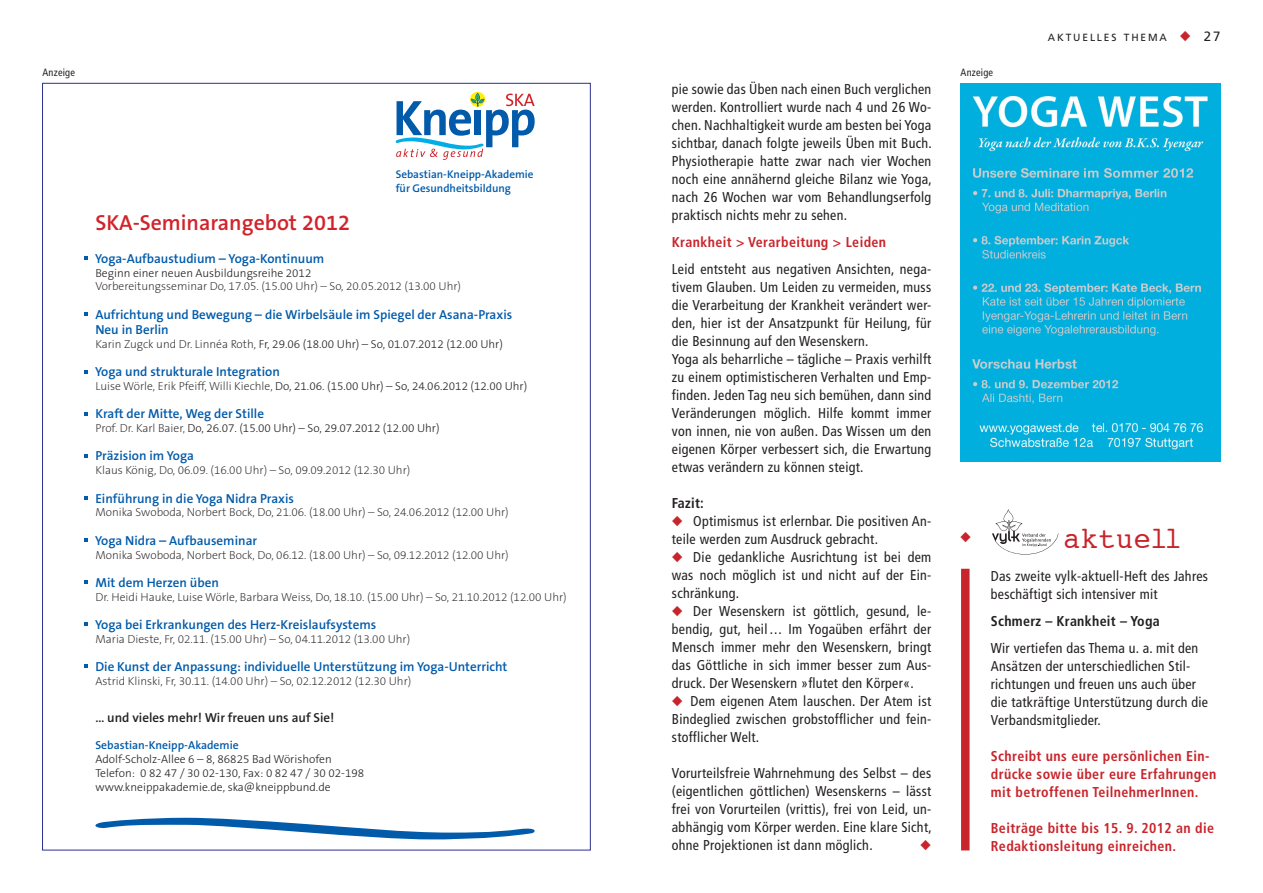
<style>
.page{position:relative;width:1263px;height:893px;background:#fff}
.page>*{position:absolute;margin:0;border:0;box-sizing:border-box;transform-origin:0 0}
.t1{font:30px "Courier";letter-spacing:.02em;color:#c8242b;scale:.95 1}
.t2{font:600 21.9px "The Sans B6";color:#d1232a}
.t3{font:condensed 14.25px/18px "Frutiger";letter-spacing:.02em;color:#231f20;text-align:justify}
.t4{font:700 condensed 14.25px/18px "Frutiger";letter-spacing:.03em;color:#c8242b}
.t5{font:700 condensed 14.25px "Frutiger";letter-spacing:.02em;color:#231f20}
.t6{font:600 13.05px/15.8px "The Sans B6";color:#015aaa}
.t7{font:600 13.05px "The Sans B6";color:#231f20}
.t8{font:200 11.7px "The Sans B2";color:#231f20}
.t9{font:300 11.7px/14px "The Sans B3";color:#231f20}
.t10{font:600 11.7px "The Sans B6";color:#015aaa}
.t11{font:600 11.25px/13.5px "The Sans B6";color:#015aaa}
.t12{font:condensed 10.5px "Frutiger";letter-spacing:.02em;color:#231f20}
.t13{font:10.35px "Frutiger";letter-spacing:.18em;color:#231f20}
.s1{font-family:"The Sans B2";font-weight:200}
.s2{color:#c8242b}
.s3{font-size:13.5px}
</style>
<div class="page">
<svg style="left:396px;top:93px;width:139px;height:67px"></svg>
<svg style="left:84px;top:622px;width:3px;height:4px"></svg>
<svg style="left:84px;top:664px;width:3px;height:4px"></svg>
<svg style="left:95px;top:818px;width:440px;height:22px"></svg>
<img style="left:961px;top:84px;width:259px;height:377px">
<div style="left:961px;top:569px;width:8px;height:281px;background:#c8242b"></div>
<svg style="left:992px;top:509px;width:66px;height:45px"></svg>
<p class="t12" style="left:43px;top:66px;width:34px">Anzeige</p>
<p class="t11" style="left:396px;top:168px;width:139px">Sebastian-Kneipp-Akademie für Gesundheitsbildung</p>
<h2 class="t2" style="left:95px;top:210px;width:256px">SKA-Seminarangebot 2012</h2>
<p class="t6" style="left:95px;top:251px;width:231px">Yoga-Aufbaustudium – Yoga-Kontinuum</p>
<p class="t9" style="left:95px;top:266px;width:218px">Beginn einer neuen Ausbildungsreihe 2012</p>
<p class="t8" style="left:95px;top:280px;width:367px">Vorbereitungsseminar Do, 17.05. (15.00 Uhr) – So, 20.05.2012 (13.00 Uhr)</p>
<p class="t6" style="left:95px;top:307px;width:418px">Aufrichtung und Bewegung – die Wirbelsäule im Spiegel der Asana-Praxis<br>Neu in Berlin</p>
<p class="t9" style="left:95px;top:338px;width:409px"><span class="s1">Karin Zugck und Dr. Linnéa Roth,</span> Fr, 29.06 (18.00 Uhr) – So, 01.07.2012 (12.00 Uhr)</p>
<p class="t6" style="left:95px;top:364px;width:186px">Yoga und strukturale Integration</p>
<p class="t9" style="left:95px;top:380px;width:433px"><span class="s1">Luise Wörle, Erik Pfeiff, Willi Kiechle,</span> Do, 21.06. (15.00 Uhr) – So, 24.06.2012 (12.00 Uhr)</p>
<p class="t6" style="left:95px;top:406px;width:170px">Kraft der Mitte, Weg der Stille</p>
<p class="t9" style="left:95px;top:422px;width:346px"><span class="s1">Prof. Dr. Karl Baier,</span> Do, 26.07. (15.00 Uhr) – So, 29.07.2012 (12.00 Uhr)</p>
<p class="t6" style="left:95px;top:449px;width:100px">Präzision im Yoga</p>
<p class="t8" style="left:95px;top:464px;width:316px">Klaus König, Do, 06.09. (16.00 Uhr) – So, 09.09.2012 (12.30 Uhr)</p>
<p class="t6" style="left:95px;top:491px;width:200px">Einführung in die Yoga Nidra Praxis</p>
<p class="t8" style="left:95px;top:506px;width:415px">Monika Swoboda, Norbert Bock, Do, 21.06. (18.00 Uhr) – So, 24.06.2012 (12.00 Uhr)</p>
<p class="t6" style="left:95px;top:533px;width:164px">Yoga Nidra – Aufbauseminar</p>
<p class="t8" style="left:95px;top:548px;width:415px">Monika Swoboda, Norbert Bock, Do, 06.12. (18.00 Uhr) – So, 09.12.2012 (12.00 Uhr)</p>
<p class="t6" style="left:95px;top:575px;width:125px">Mit dem Herzen üben</p>
<p class="t8" style="left:95px;top:590px;width:473px">Dr. Heidi Hauke, Luise Wörle, Barbara Weiss, Do, 18.10. (15.00 Uhr) – So, 21.10.2012 (12.00 Uhr)</p>
<p class="t6" style="left:95px;top:617px;width:283px">Yoga bei Erkrankungen des Herz-Kreislaufsystems</p>
<p class="t8" style="left:95px;top:632px;width:316px">Maria Dieste, Fr, 02.11. (15.00 Uhr) – So, 04.11.2012 (13.00 Uhr)</p>
<p class="t6" style="left:95px;top:659px;width:413px">Die Kunst der Anpassung: individuelle Unterstützung im Yoga-Unterricht</p>
<p class="t8" style="left:95px;top:674px;width:317px">Astrid Klinski, Fr, 30.11. (14.00 Uhr) – So, 02.12.2012 (12.30 Uhr)</p>
<p class="t7" style="left:95px;top:710px;width:240px">… und vieles mehr! Wir freuen uns auf Sie!</p>
<p class="t10" style="left:95px;top:738px;width:145px">Sebastian-Kneipp-Akademie</p>
<p class="t9" style="left:95px;top:752px;width:270px">Adolf-Scholz-Allee 6 – 8, 86825 Bad Wörishofen<br>Telefon: 0 82 47 / 30 02-130, Fax: 0 82 47 / 30 02-198 www.kneippakademie.de, ska@kneippbund.de</p>
<p class="t3" style="left:672px;top:80px;width:261px">pie sowie das Üben nach einen Buch verglichen werden. Kontrolliert wurde nach 4 und 26 Wo&shy;chen. Nachhaltigkeit wurde am besten bei Yoga sichtbar, danach folgte jeweils Üben mit Buch.<br>Physiotherapie hatte zwar nach vier Wochen noch eine annähernd gleiche Bilanz wie Yoga, nach 26 Wochen war vom Behandlungserfolg praktisch nichts mehr zu sehen.</p>
<p class="t4" style="left:672px;top:233px;width:216px">Krankheit &gt; Verarbeitung &gt; Leiden</p>
<p class="t3" style="left:672px;top:260px;width:261px;text-align:left">Leid entsteht aus negativen Ansichten, nega&shy;tivem Glauben. Um Leiden zu vermeiden, muss die Verarbeitung der Krankheit verändert wer&shy;den, hier ist der Ansatzpunkt für Heilung, für die Besinnung auf den Wesenskern.<br>Yoga als beharrliche – tägliche – Praxis verhilft zu einem optimistischeren Verhalten und Emp&shy;finden. Jeden Tag neu sich bemühen, dann sind Veränderungen möglich. Hilfe kommt immer von innen, nie von außen. Das Wissen um den eigenen Körper verbessert sich, die Erwartung etwas verändern zu können steigt.</p>
<p class="t5" style="left:672px;top:494px;width:34px">Fazit:</p>
<p class="t3" style="left:672px;top:512px;width:261px"><span class="s2">◆</span> Optimismus ist erlernbar. Die positiven An&shy;teile werden zum Ausdruck gebracht.</p>
<p class="t3" style="left:672px;top:548px;width:261px"><span class="s2">◆</span> Die gedankliche Ausrichtung ist bei dem was noch möglich ist und nicht auf der Ein&shy;schränkung.</p>
<p class="t3" style="left:672px;top:602px;width:261px"><span class="s2">◆</span> Der Wesenskern ist göttlich, gesund, le&shy;bendig, gut, heil ... Im Yogaüben erfährt der Mensch immer mehr den Wesenskern, bringt das Göttliche in sich immer besser zum Aus&shy;druck. Der Wesenskern »flutet den Körper«.</p>
<p class="t3" style="left:672px;top:692px;width:261px"><span class="s2">◆</span> Dem eigenen Atem lauschen. Der Atem ist Bindeglied zwischen grobstofflicher und fein&shy;stofflicher Welt.</p>
<p class="t3" style="left:672px;top:764px;width:261px">Vorurteilsfreie Wahrnehmung des Selbst – des (eigentlichen göttlichen) Wesenskerns – lässt frei von Vorurteilen (vrittis), frei von Leid, un&shy;abhängig vom Körper werden. Eine klare Sicht, ohne Projektionen ist dann möglich.</p>
<p class="t12" style="left:960px;top:66px;width:34px">Anzeige</p>
<p class="t13" style="left:1048px;top:32px;width:174px">AKTUELLES THEMA <span class="s2">◆</span> <span class="s3">27</span></p>
<h1 class="t1" style="left:1063px;top:515px;width:126px">aktuell</h1>
<p class="t3" style="left:991px;top:567px;width:219px">Das zweite vylk-aktuell-Heft des Jahres beschäftigt sich intensiver mit</p>
<p class="t5" style="left:991px;top:612px;width:170px">Schmerz – Krankheit – Yoga</p>
<p class="t3" style="left:991px;top:639px;width:219px;text-align:left">Wir vertiefen das Thema u. a. mit den Ansätzen der unterschiedlichen Stil&shy;richtungen und freuen uns auch über die tatkräftige Unterstützung durch die Verbandsmitglieder.</p>
<p class="t4" style="left:991px;top:747px;width:227px">Schreibt uns eure persönlichen Ein&shy;drücke sowie über eure Erfahrungen mit betroffenen TeilnehmerInnen.</p>
<p class="t4" style="left:991px;top:819px;width:225px">Beiträge bitte bis 15. 9. 2012 an die<br>Redaktionsleitung einreichen.</p>
</div>
